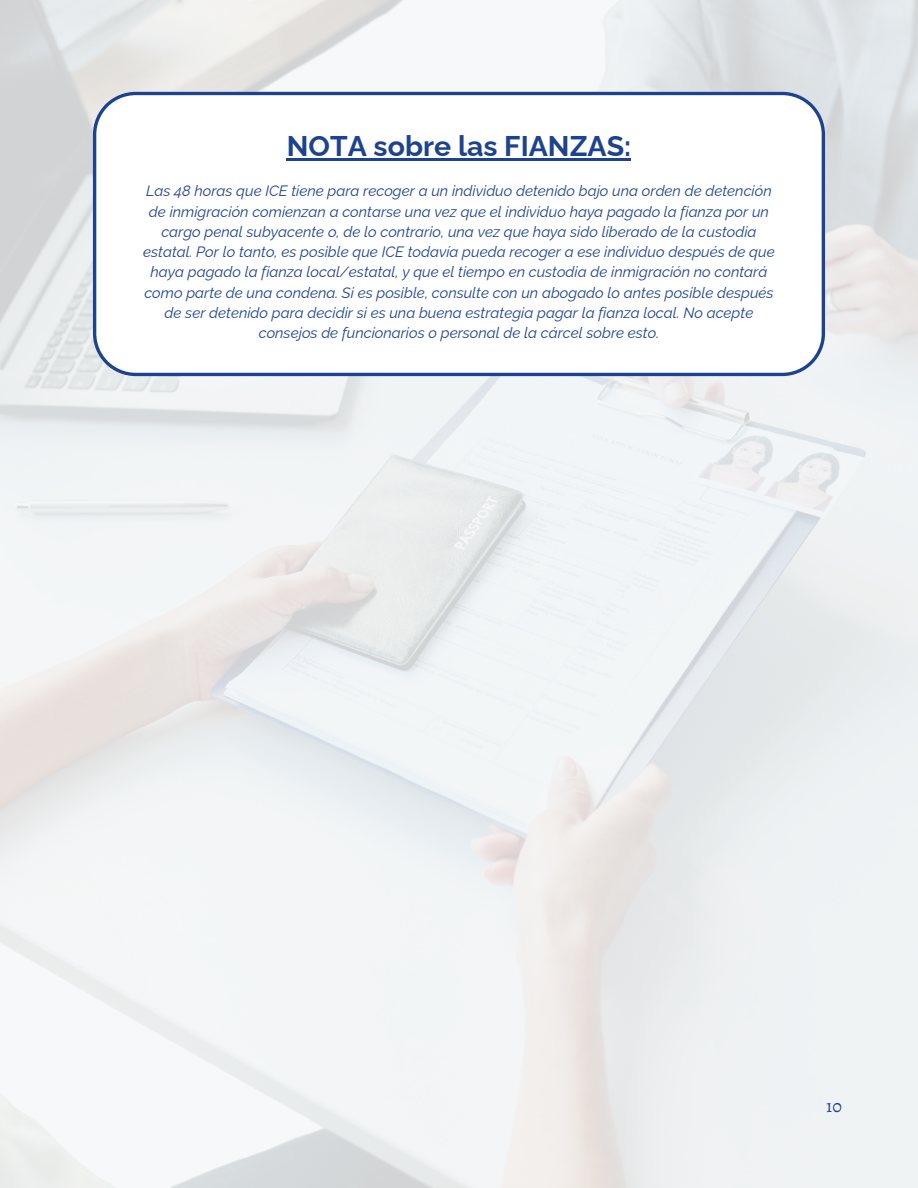
<style>
.page{position:relative;width:918px;height:1188px;background:#fff}
.page>*{position:absolute;margin:0;border:0;box-sizing:border-box;transform-origin:0 0}
.t1{font:700 28.5px "Raleway";color:#1d438f}
.t2{font:18px "Alegreya";color:#1d438f}
.t3{font:italic 15px/20.2px "Raleway";color:#1d438f;text-align:center}
</style>
<div class="page">
<svg style="left:93px;top:92px;width:732px;height:284px"></svg>
<hr style="left:287px;top:158px;width:344px;height:2px;background:#1d438f">
<h1 class="t1" style="left:287px;top:123px;width:346px">NOTA sobre las FIANZAS:</h1>
<p class="t3" style="left:143px;top:179px;width:633px">Las 48 horas que ICE tiene para recoger a un individuo detenido bajo una orden de detención de inmigración comienzan a contarse una vez que el individuo haya pagado la fianza por un cargo penal subyacente o, de lo contrario, una vez que haya sido liberado de la custodia estatal. Por lo tanto, es posible que ICE todavía pueda recoger a ese individuo después de que haya pagado la fianza local/estatal, y que el tiempo en custodia de inmigración no contará como parte de una condena. Si es posible, consulte con un abogado lo antes posible después de ser detenido para decidir si es una buena estrategia pagar la fianza local. No acepte consejos de funcionarios o personal de la cárcel sobre esto.</p>
<p class="t2" style="left:826px;top:1095px;width:17px">10</p>
</div>
